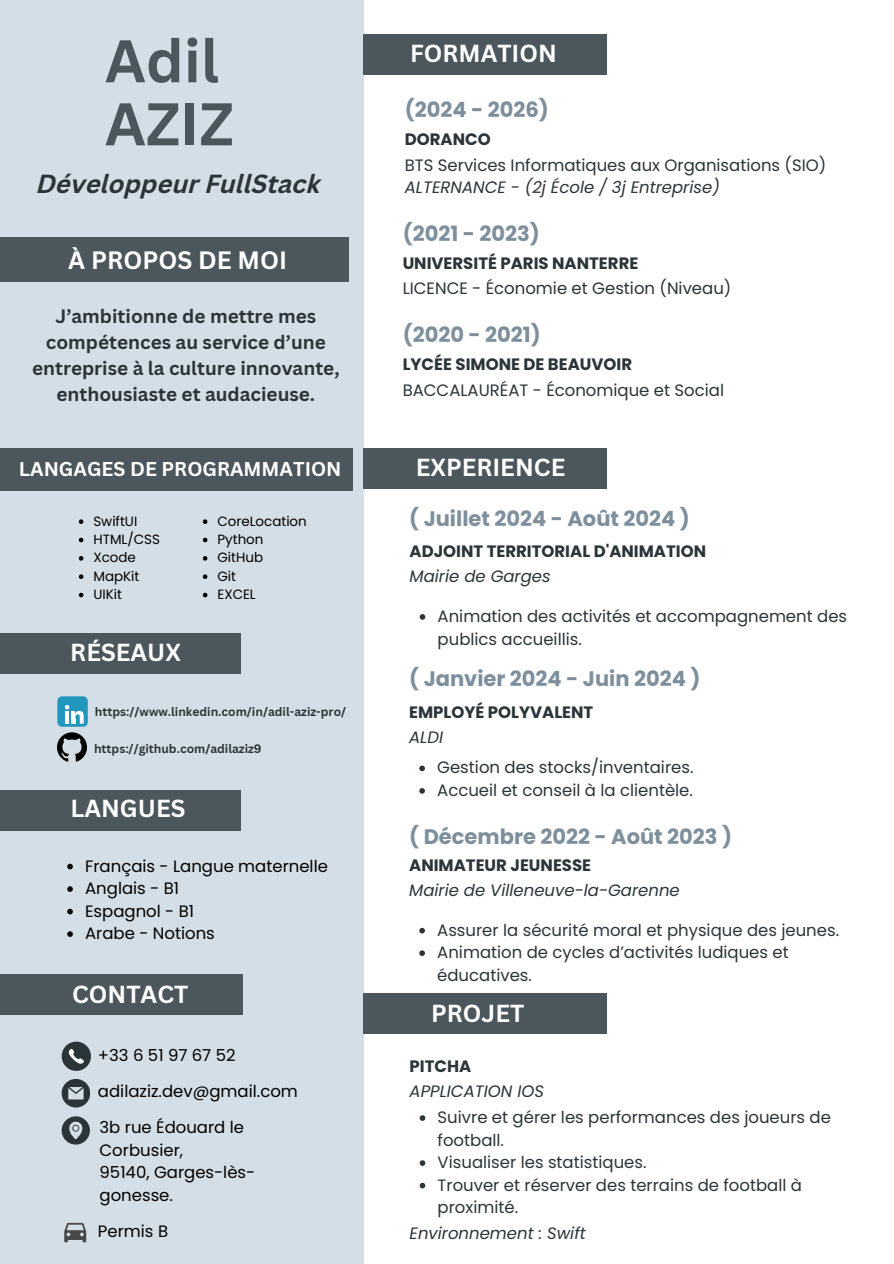
<style>
.page{position:relative;width:894px;height:1264px;background:#fff}
.page>*{position:absolute;margin:0;border:0;box-sizing:border-box;transform-origin:0 0}
.t1{font:700 58.8px/63px "Canva Sans";color:#4b565d}
.t2{font:italic 700 25.5px "Canva Sans";color:#2a3439}
.t3{font:700 24.45px "Canva Sans";color:#fff}
.t4{font:700 24px "Canva Sans";color:#fff}
.t5{font:700 21px "Poppins";color:#7d8f9d}
.t6{font:700 19.5px "Canva Sans";color:#fff}
.t7{font:700 18.9px/26.1px "Canva Sans";color:#2a3439;text-align:center}
.t8{font:16.5px/22.5px "Poppins";color:#2a3439}
.t9{font:16.5px/22.5px "Poppins";color:#000}
.t10{font:700 16.5px "Poppins";color:#2a3439}
.t11{font:italic 16.5px "Poppins";color:#2a3439}
.t12{font:13.5px "Poppins";color:#000}
.t13{font:700 12px "Canva Sans";color:#2a3439}
</style>
<div class="page">
<div style="left:0;top:0;width:363px;height:1263px;background:#d4dee6"></div>
<div style="left:363px;top:448px;width:243px;height:41px;background:#4b565d"></div>
<div style="left:363px;top:34px;width:243px;height:40px;background:#4b565d"></div>
<div style="left:0;top:238px;width:348px;height:44px;background:#4b565d"></div>
<div style="left:0;top:974px;width:243px;height:40px;background:#4b565d"></div>
<div style="left:0;top:790px;width:241px;height:40px;background:#4b565d"></div>
<svg style="left:62px;top:1041px;width:29px;height:29px"></svg>
<svg style="left:62px;top:1078px;width:28px;height:29px"></svg>
<svg style="left:62px;top:1116px;width:28px;height:28px"></svg>
<svg style="left:64px;top:1222px;width:22px;height:20px"></svg>
<div style="left:0;top:448px;width:352px;height:42px;background:#4b565d"></div>
<div style="left:0;top:633px;width:241px;height:40px;background:#4b565d"></div>
<div style="left:57px;top:696px;width:31px;height:30px;background:#2197bd;border-radius:5px"></div>
<svg style="left:65px;top:705px;width:19px;height:18px"></svg>
<div style="left:363px;top:993px;width:243px;height:40px;background:#4b565d"></div>
<svg style="left:419px;top:1115px;width:6px;height:5px"></svg>
<svg style="left:419px;top:1160px;width:6px;height:5px"></svg>
<svg style="left:419px;top:1182px;width:6px;height:6px"></svg>
<img style="left:58px;top:732px;width:29px;height:29px">
<svg style="left:67px;top:863px;width:6px;height:6px"></svg>
<svg style="left:67px;top:886px;width:6px;height:5px"></svg>
<svg style="left:67px;top:908px;width:6px;height:6px"></svg>
<svg style="left:67px;top:931px;width:6px;height:5px"></svg>
<svg style="left:79px;top:519px;width:4px;height:5px"></svg>
<svg style="left:79px;top:537px;width:4px;height:5px"></svg>
<svg style="left:79px;top:556px;width:4px;height:4px"></svg>
<svg style="left:79px;top:574px;width:4px;height:5px"></svg>
<svg style="left:79px;top:592px;width:4px;height:5px"></svg>
<svg style="left:203px;top:519px;width:4px;height:5px"></svg>
<svg style="left:203px;top:537px;width:4px;height:5px"></svg>
<svg style="left:203px;top:556px;width:4px;height:4px"></svg>
<svg style="left:203px;top:574px;width:4px;height:5px"></svg>
<svg style="left:203px;top:592px;width:4px;height:5px"></svg>
<svg style="left:419px;top:927px;width:6px;height:6px"></svg>
<svg style="left:419px;top:950px;width:6px;height:6px"></svg>
<svg style="left:419px;top:614px;width:6px;height:5px"></svg>
<svg style="left:419px;top:765px;width:6px;height:6px"></svg>
<svg style="left:419px;top:788px;width:6px;height:5px"></svg>
<h1 class="t1" style="left:105px;top:28px;width:130px">Adil<br>AZIZ</h1>
<p class="t2" style="left:37px;top:173px;width:285px">Développeur FullStack</p>
<h2 class="t3" style="left:68px;top:242px;width:220px">À PROPOS DE MOI</h2>
<p class="t7" style="left:32px;top:302px;width:309px">J’ambitionne de mettre mes compétences au service d’une entreprise à la culture innovante, enthousiaste et audacieuse.</p>
<p class="t6" style="left:19px;top:455px;width:324px">LANGAGES DE PROGRAMMATION</p>
<h4 class="t12" style="left:93px;top:511px;width:45px">SwiftUI</h4>
<h2 class="t12" style="left:93px;top:530px;width:68px">HTML/CSS</h2>
<h5 class="t12" style="left:93px;top:548px;width:44px">Xcode</h5>
<p class="t12" style="left:93px;top:566px;width:47px">MapKit</p>
<p class="t12" style="left:93px;top:585px;width:30px">UIKit</p>
<h5 class="t4" style="left:70px;top:635px;width:112px">RÉSEAUX</h5>
<h5 class="t12" style="left:217px;top:511px;width:91px">CoreLocation</h5>
<p class="t12" style="left:217px;top:530px;width:48px">Python</p>
<p class="t12" style="left:217px;top:548px;width:47px">GitHub</p>
<p class="t12" style="left:217px;top:566px;width:20px">Git</p>
<p class="t12" style="left:217px;top:585px;width:40px">EXCEL</p>
<p class="t13" style="left:95px;top:703px;width:253px">https://www.linkedin.com/in/adil-aziz-pro/</p>
<p class="t13" style="left:94px;top:740px;width:169px">https://github.com/adilaziz9</p>
<h5 class="t4" style="left:71px;top:791px;width:116px">LANGUES</h5>
<p class="t9" style="left:85px;top:854px;width:244px">Français - Langue maternelle</p>
<h5 class="t9" style="left:85px;top:877px;width:95px">Anglais - B1</h5>
<p class="t9" style="left:85px;top:899px;width:110px">Espagnol - B1</p>
<p class="t9" style="left:85px;top:922px;width:131px">Arabe - Notions</p>
<h2 class="t4" style="left:72px;top:977px;width:118px">CONTACT</h2>
<p class="t9" style="left:98px;top:1043px;width:139px">+33 6 51 97 67 52</p>
<p class="t9" style="left:98px;top:1079px;width:201px">adilaziz.dev@gmail.com</p>
<p class="t9" style="left:100px;top:1115px;width:146px">3b rue Édouard le<br>Corbusier,</p>
<h5 class="t9" style="left:100px;top:1160px;width:157px">95140, Garges-lès&shy;gonesse.</h5>
<p class="t9" style="left:98px;top:1220px;width:72px">Permis B</p>
<h2 class="t4" style="left:410px;top:37px;width:148px">FORMATION</h2>
<p class="t5" style="left:404px;top:95px;width:145px">(2024 - 2026)</p>
<h5 class="t10" style="left:404px;top:128px;width:87px">DORANCO</h5>
<h2 class="t8" style="left:404px;top:153px;width:423px">BTS Services Informatiques aux Organisations (SIO)</h2>
<p class="t11" style="left:404px;top:176px;width:316px">ALTERNANCE - (2j École / 3j Entreprise)</p>
<p class="t5" style="left:402px;top:219px;width:138px">(2021 - 2023)</p>
<p class="t10" style="left:402px;top:251px;width:237px">UNIVERSITÉ PARIS NANTERRE</p>
<h2 class="t8" style="left:402px;top:277px;width:330px">LICENCE - Économie et Gestion (Niveau)</h2>
<p class="t5" style="left:402px;top:320px;width:139px">(2020 - 2021)</p>
<p class="t10" style="left:402px;top:353px;width:231px">LYCÉE SIMONE DE BEAUVOIR</p>
<p class="t8" style="left:402px;top:378px;width:323px">BACCALAURÉAT - Économique et Social</p>
<h3 class="t4" style="left:415px;top:450px;width:151px">EXPERIENCE</h3>
<p class="t5" style="left:409px;top:503px;width:282px">( Juillet 2024 - Août 2024 )</p>
<p class="t10" style="left:409px;top:539px;width:298px">ADJOINT TERRITORIAL D'ANIMATION</p>
<p class="t11" style="left:409px;top:565px;width:143px">Mairie de Garges</p>
<p class="t8" style="left:437px;top:605px;width:411px">Animation des activités et accompagnement des publics accueillis.</p>
<h2 class="t5" style="left:409px;top:664px;width:293px">( Janvier 2024 - Juin 2024 )</h2>
<p class="t10" style="left:409px;top:700px;width:185px">EMPLOYÉ POLYVALENT</p>
<p class="t11" style="left:409px;top:725px;width:35px">ALDI</p>
<p class="t8" style="left:437px;top:756px;width:257px">Gestion des stocks/inventaires.</p>
<p class="t8" style="left:437px;top:779px;width:257px">Accueil et conseil à la clientèle.</p>
<p class="t5" style="left:409px;top:822px;width:324px">( Décembre 2022 - Août 2023 )</p>
<p class="t10" style="left:409px;top:853px;width:183px">ANIMATEUR JEUNESSE</p>
<p class="t11" style="left:409px;top:878px;width:272px">Mairie de Villeneuve-la-Garenne</p>
<p class="t8" style="left:437px;top:918px;width:403px">Assurer la sécurité moral et physique des jeunes.</p>
<p class="t8" style="left:437px;top:941px;width:353px">Animation de cycles d’activités ludiques et éducatives.</p>
<p class="t4" style="left:431px;top:996px;width:95px">PROJET</p>
<p class="t10" style="left:409px;top:1054px;width:63px">PITCHA</p>
<p class="t11" style="left:409px;top:1079px;width:136px">APPLICATION IOS</p>
<p class="t8" style="left:437px;top:1106px;width:394px">Suivre et gérer les performances des joueurs de football.</p>
<p class="t8" style="left:437px;top:1151px;width:210px">Visualiser les statistiques.</p>
<p class="t8" style="left:437px;top:1173px;width:366px">Trouver et réserver des terrains de football à proximité.</p>
<p class="t11" style="left:409px;top:1221px;width:178px">Environnement : Swift</p>
</div>
